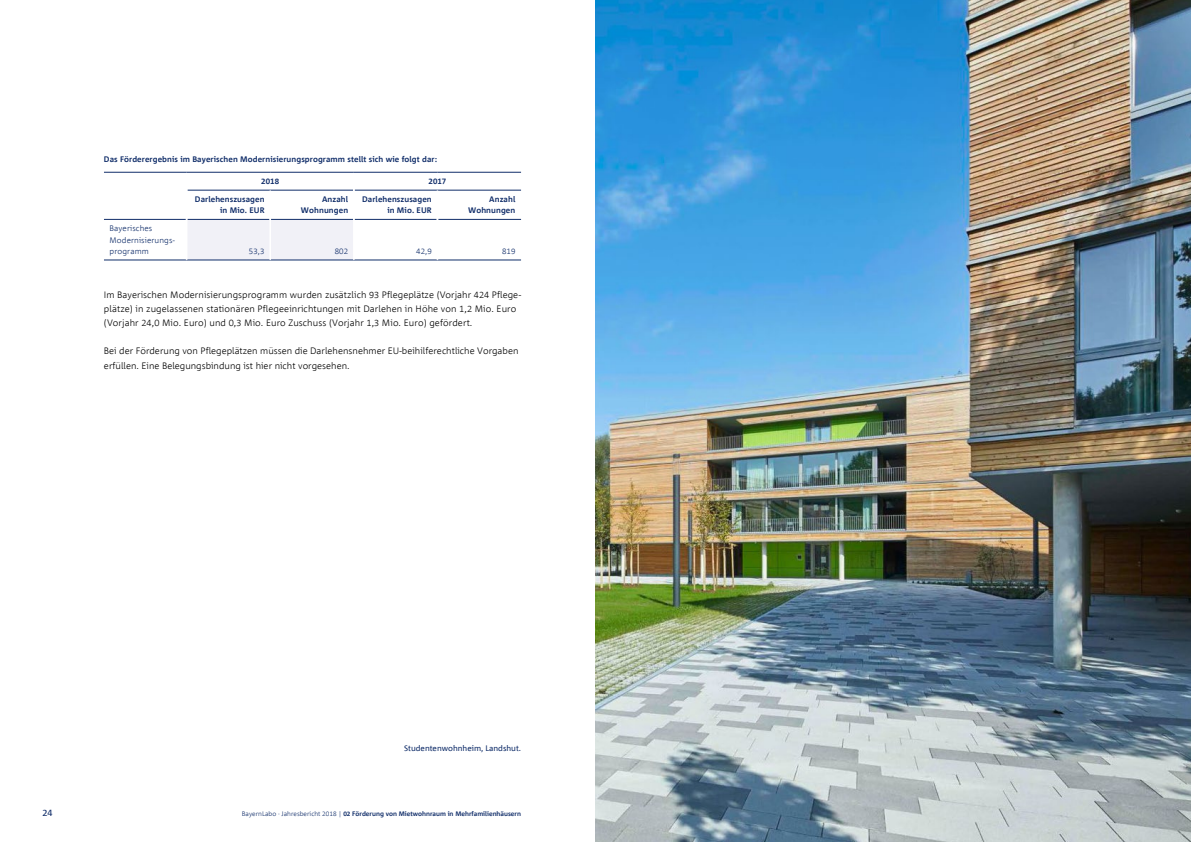
<style>
.page{position:relative;width:1191px;height:842px;background:#fff}
.page>*{position:absolute;margin:0;border:0;box-sizing:border-box;transform-origin:0 0}
.t1{font:300 9.2px/14.2px "Corpid MOD";letter-spacing:.005em;color:#000}
.t2{font:9.2px "Corpid MOD";color:#102d69}
.t3{font:700 8px/11.3px "Corpid MOD";letter-spacing:.01em;color:#102d69;text-align:right}
.t4{font:300 8px/11.3px "Corpid MOD";letter-spacing:.01em;color:#102d69}
.t5{font:8px "Corpid MOD";color:#102d69}
.t6{font:700 6.5px "Corpid MOD";color:#102d69}
.s1{font-weight:300}
</style>
<div class="page">
<hr style="left:104px;top:260px;width:83px;height:1px;background:#102d69">
<hr style="left:187px;top:260px;width:83px;height:1px;background:#102d69">
<hr style="left:270px;top:260px;width:84px;height:1px;background:#102d69">
<hr style="left:354px;top:260px;width:83px;height:1px;background:#102d69">
<hr style="left:437px;top:260px;width:84px;height:1px;background:#102d69">
<svg style="left:104px;top:189px;width:417px;height:71px"></svg>
<hr style="left:353px;top:190px;width:2px;height:29px;background:#fff">
<hr style="left:104px;top:172px;width:83px;height:1px;background:#102d69">
<hr style="left:187px;top:172px;width:83px;height:1px;background:#102d69">
<hr style="left:270px;top:172px;width:84px;height:1px;background:#102d69">
<hr style="left:354px;top:172px;width:83px;height:1px;background:#102d69">
<hr style="left:437px;top:172px;width:84px;height:1px;background:#102d69">
<img style="left:595px;top:0;width:596px;height:842px">
<p class="t3" style="left:104px;top:154px;width:335px">Das Förderergebnis im Bayerischen Modernisierungsprogramm stellt sich wie folgt dar:</p>
<p class="t3" style="left:261px;top:176px;width:19px">2018</p>
<p class="t3" style="left:428px;top:176px;width:19px">2017</p>
<p class="t3" style="left:195px;top:194px;width:71px">Darlehenszusagen in Mio. EUR</p>
<p class="t3" style="left:301px;top:194px;width:49px">Anzahl<br>Wohnungen</p>
<p class="t3" style="left:362px;top:194px;width:71px">Darlehenszusagen in Mio. EUR</p>
<p class="t3" style="left:468px;top:194px;width:49px">Anzahl<br>Wohnungen</p>
<p class="t4" style="left:110px;top:223px;width:67px">Bayerisches<br>Modernisierungs&shy;programm</p>
<p class="t4" style="left:249px;top:246px;width:17px">53,3</p>
<p class="t4" style="left:335px;top:246px;width:15px">802</p>
<p class="t4" style="left:416px;top:246px;width:17px">42,9</p>
<p class="t4" style="left:502px;top:246px;width:15px">819</p>
<p class="t1" style="left:104px;top:287px;width:418px">Im Bayerischen Modernisierungsprogramm wurden zusätzlich 93 Pflegeplätze (Vorjahr 424 Pflege&shy;plätze) in zugelassenen stationären Pflegeeinrichtungen mit Darlehen in Höhe von 1,2 Mio. Euro (Vorjahr 24,0 Mio. Euro) und 0,3 Mio. Euro Zuschuss (Vorjahr 1,3 Mio. Euro) gefördert.</p>
<p class="t1" style="left:104px;top:344px;width:416px">Bei der Förderung von Pflegeplätzen müssen die Darlehensnehmer EU-beihilferechtliche Vorgaben erfüllen. Eine Belegungsbindung ist hier nicht vorgesehen.</p>
<p class="t5" style="left:404px;top:744px;width:118px">Studentenwohnheim, Landshut.</p>
<p class="t2" style="left:43px;top:807px;width:12px">24</p>
<p class="t6" style="left:242px;top:810px;width:281px"><span class="s1">BayernLabo · Jahresbericht 2018 |</span> 02 Förderung von Mietwohnraum in Mehrfamilienhäusern</p>
</div>
